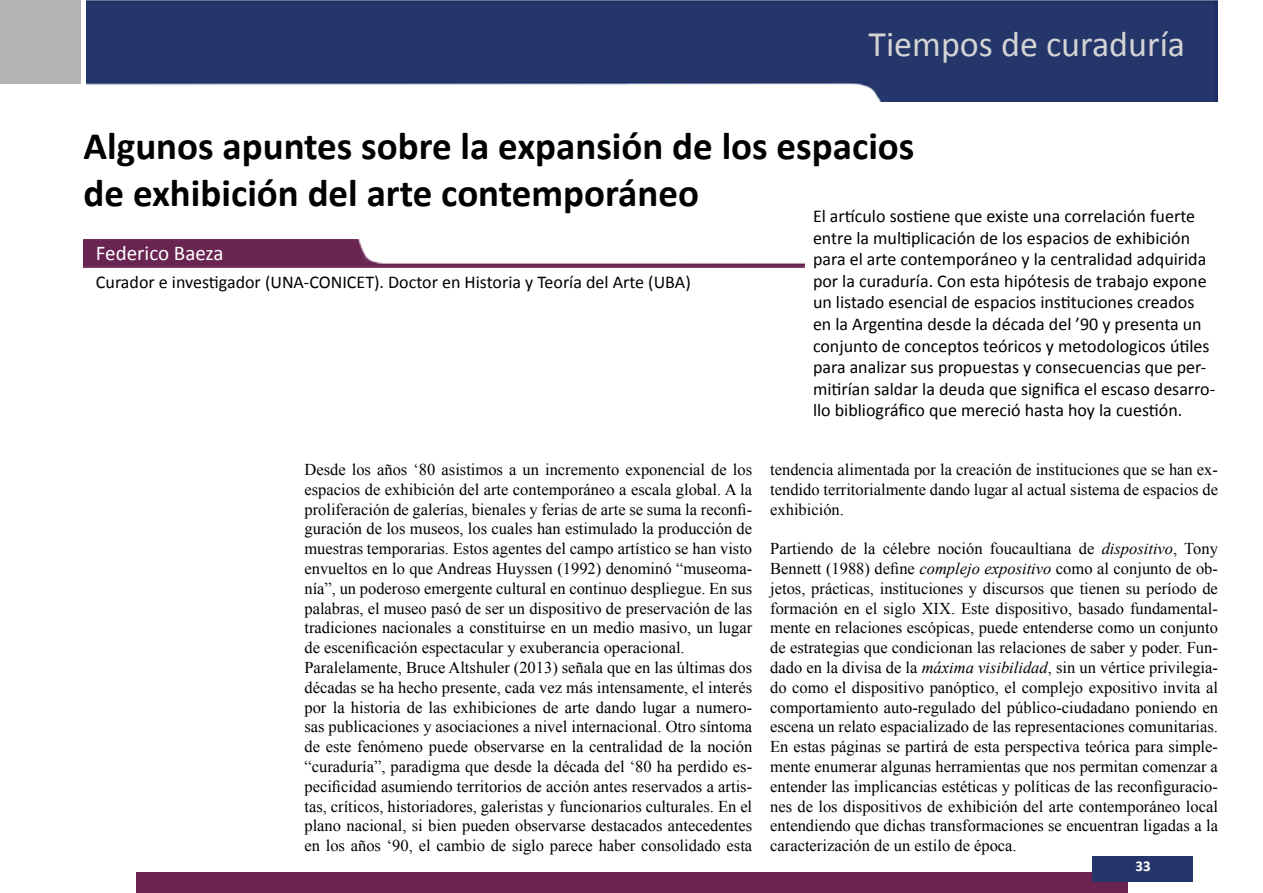
<style>
.page{position:relative;width:1263px;height:893px;background:#fff}
.page>*{position:absolute;margin:0;border:0;box-sizing:border-box;transform-origin:0 0}
.t1{font:700 39px/46.8px "Calibri";color:#000}
.t2{font:36px "Calibri";color:#d4d4d4}
.t3{font:21px "Calibri";color:#fff}
.t4{font:18px/21.6px "Calibri";color:#000}
.t5{font:16.5px/19.8px "Times New Roman";color:#000;text-align:justify}
.t6{font:700 15px "Calibri";color:#fff}
.s1{font-style:italic}
</style>
<div class="page">
<div style="left:136px;top:872px;width:991px;height:20px;background:#6b2351"></div>
<div style="left:1092px;top:856px;width:100px;height:26px;background:#24366a"></div>
<img style="left:87px;top:0;width:1131px;height:101px">
<div style="left:0;top:1px;width:81px;height:83px;background:#b3b3b3"></div>
<img style="left:84px;top:240px;width:721px;height:27px">
<h2 class="t2" style="left:868px;top:21px;width:318px">Tiempos de curaduría</h2>
<h1 class="t1" style="left:84px;top:123px;width:832px">Algunos apuntes sobre la expansión de los espacios de exhibición del arte contemporáneo</h1>
<p class="t4" style="left:813px;top:205px;width:404px">El artículo sostiene que existe una correlación fuerte entre la multiplicación de los espacios de exhibición para el arte contemporáneo y la centralidad adquirida por la curaduría. Con esta hipótesis de trabajo expone un listado esencial de espacios instituciones creados en la Argentina desde la década del ’90 y presenta un conjunto de conceptos teóricos y metodologicos útiles para analizar sus propuestas y consecuencias que per&shy;mitirían saldar la deuda que significa el escaso desarro&shy;llo bibliográfico que mereció hasta hoy la cuestión.</p>
<p class="t3" style="left:96px;top:240px;width:129px">Federico Baeza</p>
<p class="t4" style="left:96px;top:271px;width:596px">Curador e investigador (UNA-CONICET). Doctor en Historia y Teoría del Arte (UBA)</p>
<p class="t5" style="left:304px;top:459px;width:449px;text-align:left">Desde los años ‘80 asistimos a un incremento exponencial de los espacios de exhibición del arte contemporáneo a escala global. A la proliferación de galerías, bienales y ferias de arte se suma la reconfi&shy;guración de los museos, los cuales han estimulado la producción de muestras temporarias. Estos agentes del campo artístico se han visto envueltos en lo que Andreas Huyssen (1992) denominó “museoma&shy;nía”, un poderoso emergente cultural en continuo despliegue. En sus palabras, el museo pasó de ser un dispositivo de preservación de las tradiciones nacionales a constituirse en un medio masivo, un lugar de escenificación espectacular y exuberancia operacional.<br>Paralelamente, Bruce Altshuler (2013) señala que en las últimas dos décadas se ha hecho presente, cada vez más intensamente, el interés por la historia de las exhibiciones de arte dando lugar a numero&shy;sas publicaciones y asociaciones a nivel internacional. Otro síntoma de este fenómeno puede observarse en la centralidad de la noción “curaduría”, paradigma que desde la década del ‘80 ha perdido es&shy;pecificidad asumiendo territorios de acción antes reservados a artis&shy;tas, críticos, historiadores, galeristas y funcionarios culturales. En el plano nacional, si bien pueden observarse destacados antecedentes en los años ‘90, el cambio de siglo parece haber consolidado esta</p>
<p class="t5" style="left:770px;top:459px;width:449px">tendencia alimentada por la creación de instituciones que se han ex&shy;tendido territorialmente dando lugar al actual sistema de espacios de exhibición.</p>
<p class="t5" style="left:770px;top:538px;width:449px">Partiendo de la célebre noción foucaultiana de <span class="s1">dispositivo</span>, Tony Bennett (1988) define <span class="s1">complejo expositivo</span> como al conjunto de ob&shy;jetos, prácticas, instituciones y discursos que tienen su período de formación en el siglo XIX. Este dispositivo, basado fundamental&shy;mente en relaciones escópicas, puede entenderse como un conjunto de estrategias que condicionan las relaciones de saber y poder. Fun&shy;dado en la divisa de la <span class="s1">máxima visibilidad</span>, sin un vértice privilegia&shy;do como el dispositivo panóptico, el complejo expositivo invita al comportamiento auto-regulado del público-ciudadano poniendo en escena un relato espacializado de las representaciones comunitarias.<br>En estas páginas se partirá de esta perspectiva teórica para simple&shy;mente enumerar algunas herramientas que nos permitan comenzar a entender las implicancias estéticas y políticas de las reconfiguracio&shy;nes de los dispositivos de exhibición del arte contemporáneo local entendiendo que dichas transformaciones se encuentran ligadas a la caracterización de un estilo de época.</p>
<p class="t6" style="left:1135px;top:857px;width:17px">33</p>
</div>
